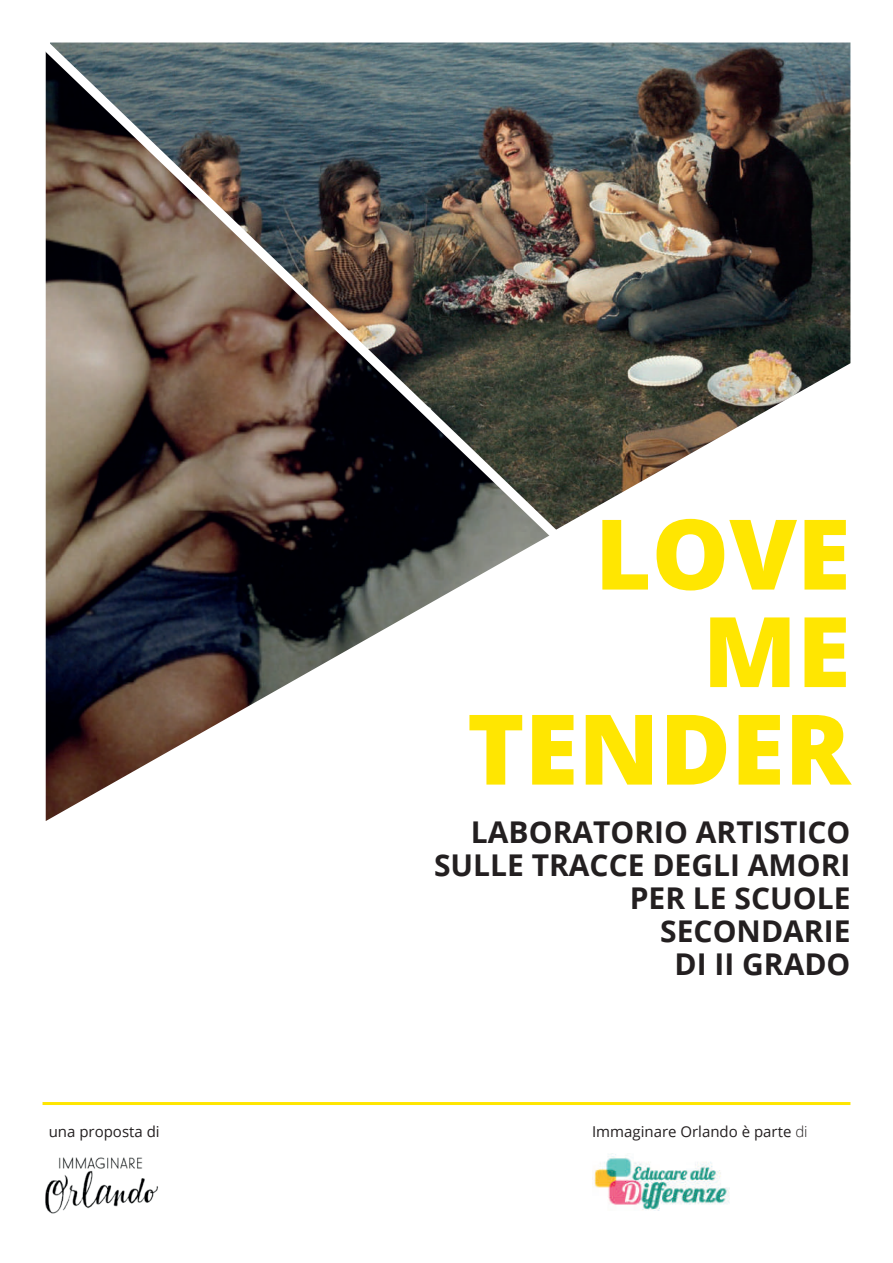
<style>
.page{position:relative;width:893px;height:1263px;background:#fff}
.page>*{position:absolute;margin:0;border:0;box-sizing:border-box;transform-origin:0 0}
.t1{font:800 97.5px/97.5px "Open Sans";color:#ffe601;text-align:right}
.t2{font:700 30px/33px "Open Sans";color:#231f20;text-align:right}
.t3{font:15px "Open Sans";color:#231f20}
.s1{font-weight:300}
</style>
<div class="page">
<img style="left:568px;top:43px;width:282px;height:480px">
<img style="left:46px;top:547px;width:483px;height:274px">
<img style="left:45px;top:1157px;width:113px;height:57px">
<img style="left:45px;top:42px;width:523px;height:505px">
<hr style="left:43px;top:1102px;width:807px;height:3px;background:#ffe601">
<img style="left:594px;top:1153px;width:136px;height:58px">
<h1 class="t1" style="left:467px;top:500px;width:385px">LOVE<br>ME<br>TENDER</h1>
<p class="t2" style="left:434px;top:815px;width:418px">LABORATORIO ARTISTICO<br>SULLE TRACCE DEGLI AMORI<br>PER LE SCUOLE<br>SECONDARIE<br>DI II GRADO</p>
<p class="t3" style="left:49px;top:1121px;width:112px">una proposta di</p>
<p class="t3" style="left:592px;top:1121px;width:217px">Immaginare Orlando è parte <span class="s1">di</span></p>
</div>
